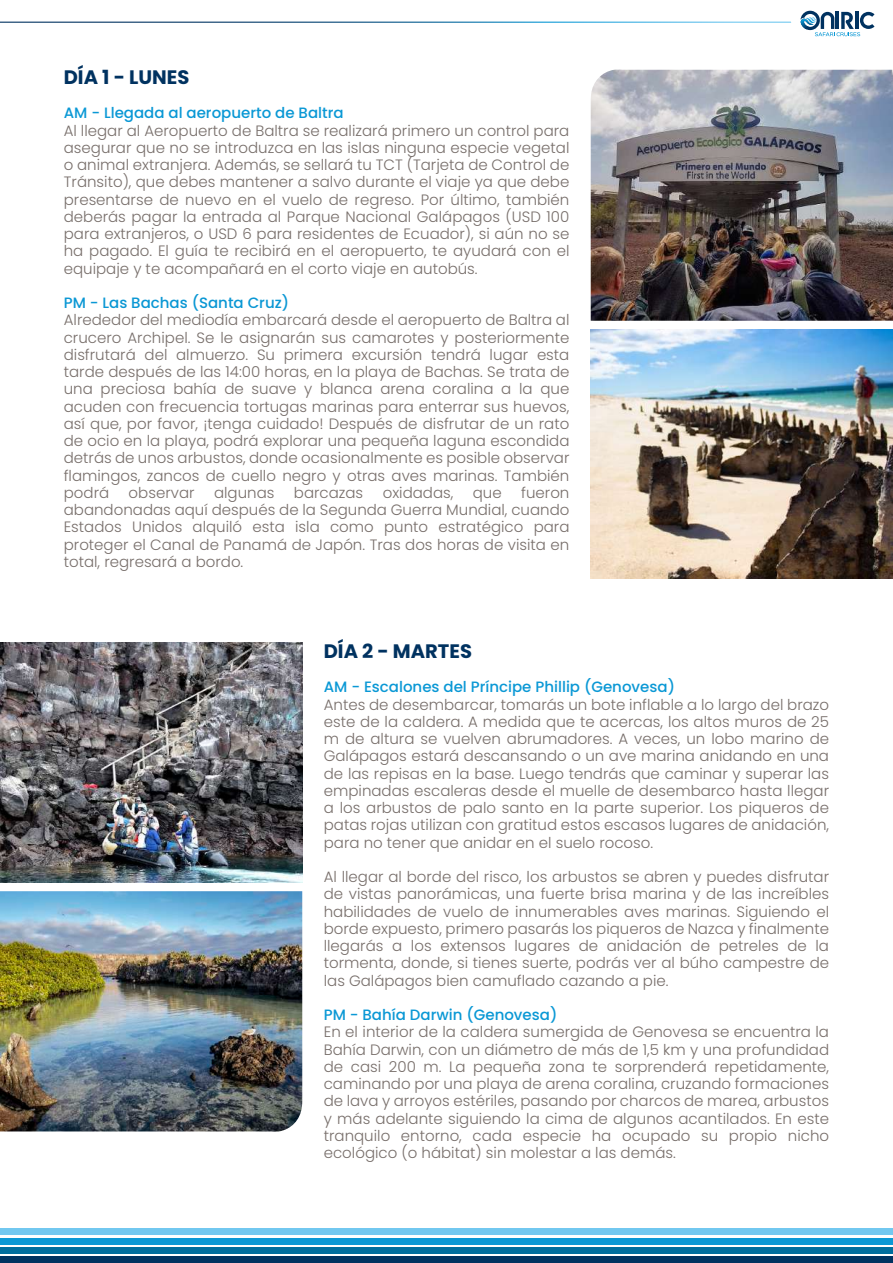
<style>
.page{position:relative;width:893px;height:1263px;background:#fff}
.page>*{position:absolute;margin:0;border:0;box-sizing:border-box;transform-origin:0 0}
.t1{font:700 19.5px "Poppins";color:#003260}
.t2{font:300 15px/17.2px "Poppins";color:#776e6a;text-align:justify}
.t3{font:500 15px "Poppins";color:#0a98d5}
.t4{font:500 15px "Poppins";color:#0a97d4}
</style>
<div class="page">
<img style="left:0;top:642px;width:302px;height:240px">
<img style="left:0;top:891px;width:302px;height:240px">
<svg style="left:800px;top:11px;width:74px;height:25px"></svg>
<div style="left:0;top:1256px;width:893px;height:7px;background:#003260"></div>
<div style="left:0;top:1247px;width:893px;height:6px;background:#006e9e"></div>
<div style="left:0;top:1238px;width:893px;height:6px;background:#0a98d5"></div>
<div style="left:0;top:1228px;width:893px;height:7px;background:#72c8f0"></div>
<img style="left:591px;top:329px;width:302px;height:250px">
<img style="left:591px;top:70px;width:302px;height:251px">
<h1 class="t1" style="left:64px;top:66px;width:127px">DÍA 1 - LUNES</h1>
<p class="t3" style="left:64px;top:104px;width:281px">AM - Llegada al aeropuerto de Baltra</p>
<p class="t2" style="left:64px;top:122px;width:507px">Al llegar al Aeropuerto de Baltra se realizará primero un control para asegurar que no se introduzca en las islas ninguna especie vegetal o animal extranjera. Además, se sellará tu TCT (Tarjeta de Control de Tránsito), que debes mantener a salvo durante el viaje ya que debe presentarse de nuevo en el vuelo de regreso. Por último, también deberás pagar la entrada al Parque Nacional Galápagos (USD 100 para extranjeros, o USD 6 para residentes de Ecuador), si aún no se ha pagado. El guía te recibirá en el aeropuerto, te ayudará con el equipaje y te acompañará en el corto viaje en autobús.</p>
<p class="t4" style="left:64px;top:294px;width:227px">PM - Las Bachas (Santa Cruz)</p>
<p class="t2" style="left:64px;top:311px;width:507px">Alrededor del mediodía embarcará desde el aeropuerto de Baltra al crucero Archipel. Se le asignarán sus camarotes y posteriormente disfrutará del almuerzo. Su primera excursión tendrá lugar esta tarde después de las 14:00 horas, en la playa de Bachas. Se trata de una preciosa bahía de suave y blanca arena coralina a la que acuden con frecuencia tortugas marinas para enterrar sus huevos, así que, por favor, ¡tenga cuidado! Después de disfrutar de un rato de ocio en la playa, podrá explorar una pequeña laguna escondida detrás de unos arbustos, donde ocasionalmente es posible observar flamingos, zancos de cuello negro y otras aves marinas. También podrá</p>
<p class="t2" style="left:64px;top:484px;width:507px;text-indent:457px">fueron abandonadas aquí después de la Segunda Guerra Mundial, cuando Estados Unidos alquiló esta isla como punto estratégico para proteger el Canal de Panamá de Japón. Tras dos horas de visita en total, regresará a bordo.</p>
<p class="t2" style="left:129px;top:484px;width:67px">observar</p>
<p class="t2" style="left:214px;top:484px;width:62px">algunas</p>
<p class="t2" style="left:294px;top:484px;width:71px">barcazas</p>
<p class="t2" style="left:383px;top:484px;width:72px">oxidadas,</p>
<p class="t2" style="left:473px;top:484px;width:30px">que</p>
<h1 class="t1" style="left:324px;top:640px;width:150px">DÍA 2 - MARTES</h1>
<p class="t3" style="left:324px;top:678px;width:353px">AM - Escalones del Príncipe Phillip (Genovesa)</p>
<p class="t2" style="left:324px;top:696px;width:507px">Antes de desembarcar, tomarás un bote inflable a lo largo del brazo este de la caldera. A medida que te acercas, los altos muros de 25 m de altura se vuelven abrumadores. A veces, un lobo marino de Galápagos estará descansando o un ave marina anidando en una de las repisas en la base. Luego tendrás que caminar y superar las empinadas escaleras desde el muelle de desembarco hasta llegar a los arbustos de palo santo en la parte superior. Los piqueros de patas rojas utilizan con gratitud estos escasos lugares de anidación, para no tener que anidar en el suelo rocoso.</p>
<p class="t2" style="left:324px;top:868px;width:507px">Al llegar al borde del risco, los arbustos se abren y puedes disfrutar de vistas panorámicas, una fuerte brisa marina y de las increíbles habilidades de vuelo de innumerables aves marinas. Siguiendo el borde expuesto, primero pasarás los piqueros de Nazca y finalmente llegarás a los extensos lugares de anidación de petreles de la tormenta, donde, si tienes suerte, podrás ver al búho campestre de las Galápagos bien camuflado cazando a pie.</p>
<p class="t3" style="left:324px;top:1006px;width:235px">PM - Bahía Darwin (Genovesa)</p>
<p class="t2" style="left:324px;top:1024px;width:507px">En el interior de la caldera sumergida de Genovesa se encuentra la Bahía Darwin, con un diámetro de más de 1,5 km y una profundidad de casi 200 m. La pequeña zona te sorprenderá repetidamente, caminando por una playa de arena coralina, cruzando formaciones de lava y arroyos estériles, pasando por charcos de marea, arbustos y más adelante siguiendo la cima de algunos acantilados. En este tranquilo entorno, cada especie ha ocupado su propio nicho ecológico (o hábitat) sin molestar a las demás.</p>
</div>
